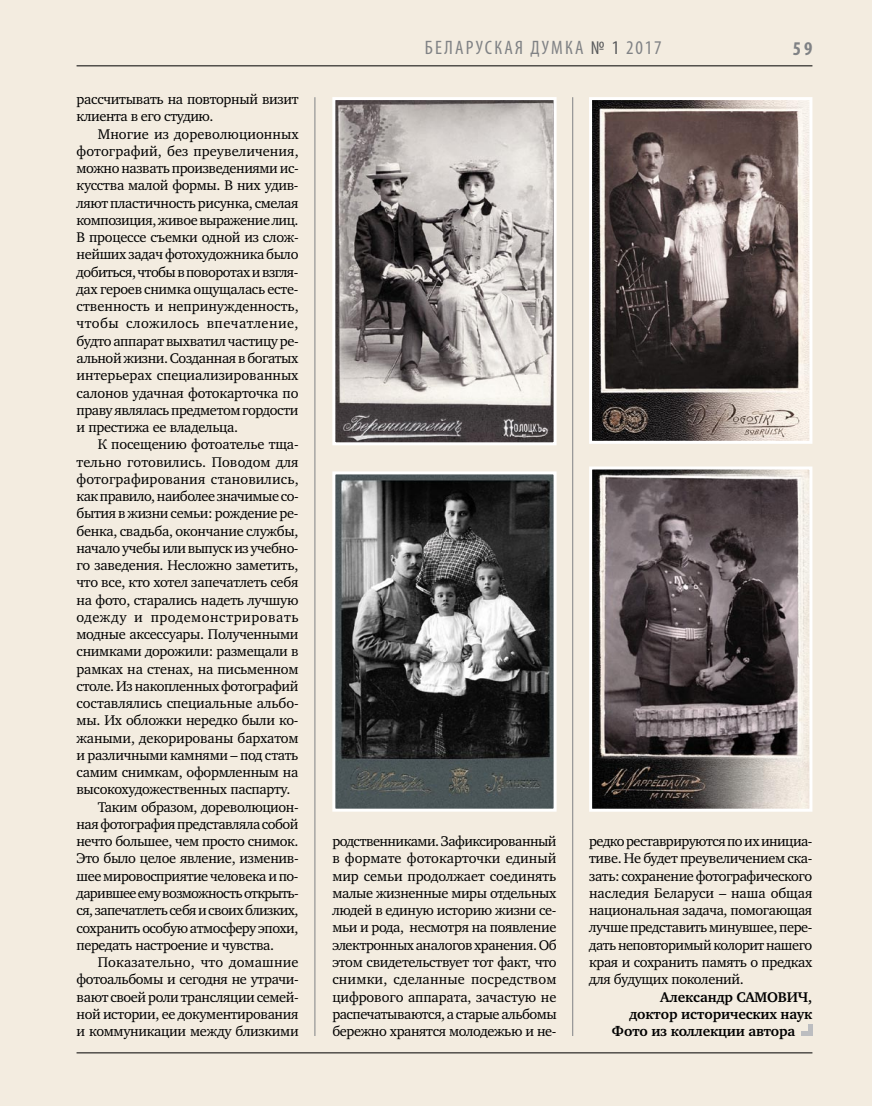
<style>
.page{position:relative;width:872px;height:1106px;background:#f3ece0}
.page>*{position:absolute;margin:0;border:0;box-sizing:border-box;transform-origin:0 0}
.t1{font:condensed 19.5px "Myriad Pro";letter-spacing:.11em;color:#808285}
.t2{font:700 condensed 19.5px "Myriad Pro";color:#808285}
.t3{font:14.4px/17.2px "Charter C";letter-spacing:-.02em;color:#000;text-align:justify}
.t4{font:700 14.4px "Charter C";letter-spacing:-.01em;color:#000}
.t5{font:14.4px "Charter C";letter-spacing:.005em;color:#000}
.t6{font:14.4px "Charter C";letter-spacing:-.04em;color:#000}
.t7{font:14.4px "Charter C";letter-spacing:-.045em;color:#000}
.t8{font:14.4px "Charter C";letter-spacing:.035em;color:#000}
.t9{font:14.4px "Charter C";letter-spacing:.01em;color:#000}
.s1{color:#58595b}
</style>
<div class="page">
<hr style="left:77px;top:65px;width:735px;height:1px;background:#000">
<hr style="left:77px;top:1052px;width:735px;height:1px;background:#000">
<img style="left:336px;top:101px;width:216px;height:340px">
<div style="left:332px;top:97px;width:224px;height:348px;border:3px solid #fff"></div>
<img style="left:336px;top:475px;width:216px;height:332px">
<div style="left:332px;top:471px;width:224px;height:340px;border:3px solid #fff"></div>
<img style="left:593px;top:101px;width:215px;height:339px">
<div style="left:589px;top:97px;width:223px;height:347px;border:3px solid #fff"></div>
<img style="left:593px;top:470px;width:215px;height:337px">
<div style="left:589px;top:466px;width:223px;height:345px;border:3px solid #fff"></div>
<hr style="left:572px;top:97px;width:1px;height:939px;background:#808285">
<hr style="left:315px;top:97px;width:1px;height:939px;background:#808285">
<hr style="left:808px;top:1024px;width:4px;height:12px;background:#bcbdc0">
<div style="left:800px;top:1031px;width:12px;height:5px;background:#bcbdc0"></div>
<p class="t3" style="left:77px;top:91px;width:223px">рассчитывать на повторный визит клиента в его студию.</p>
<p class="t3" style="left:77px;top:125px;width:224px;text-indent:21px">Многие из дореволюционных фотографий, без преувеличения, можно назвать произведениями ис&shy;кусства малой формы. В них удив&shy;ляют пластичность рисунка, смелая композиция, живое выражение лиц.<br>В процессе съемки одной из слож&shy;нейших задач фотохудожника было добиться, чтобы в поворотах и взгля&shy;дах героев снимка ощущалась есте&shy;ственность и непринужденность, чтобы сложилось впечатление, будто аппарат выхватил частицу ре&shy;альной жизни. Созданная в богатых интерьерах специализированных салонов удачная фотокарточка по праву являлась предметом гордости и престижа ее владельца.</p>
<p class="t3" style="left:98px;top:436px;width:202px">К посещению фотоателье тща-</p>
<p class="t5" style="left:77px;top:453px;width:224px">тельно готовились. Поводом для</p>
<p class="t5" style="left:77px;top:471px;width:224px">фотографирования становились,</p>
<p class="t3" style="left:77px;top:487px;width:223px">как правило, наиболее значимые со-</p>
<p class="t3" style="left:77px;top:505px;width:223px">бытия в жизни семьи: рождение ре-</p>
<p class="t3" style="left:77px;top:522px;width:223px">бенка, свадьба, окончание службы,</p>
<p class="t3" style="left:77px;top:539px;width:223px">начало учебы или выпуск из учебно-</p>
<p class="t3" style="left:77px;top:556px;width:223px">го заведения. Несложно заметить,</p>
<p class="t3" style="left:77px;top:574px;width:223px">что все, кто хотел запечатлеть себя</p>
<p class="t3" style="left:77px;top:591px;width:223px">на фото, старались надеть лучшую</p>
<p class="t8" style="left:77px;top:609px;width:223px">одежду и продемонстрировать</p>
<p class="t3" style="left:77px;top:625px;width:223px">модные аксессуары. Полученными</p>
<p class="t3" style="left:77px;top:643px;width:223px">снимками дорожили: размещали в</p>
<p class="t3" style="left:77px;top:660px;width:223px">рамках на стенах, на письменном</p>
<p class="t3" style="left:77px;top:677px;width:223px">столе. Из накопленных фотографий</p>
<p class="t3" style="left:77px;top:694px;width:223px">составлялись специальные альбо-</p>
<p class="t3" style="left:77px;top:712px;width:223px">мы. Их обложки нередко были ко-</p>
<p class="t3" style="left:77px;top:729px;width:224px">жаными, декорированы бархатом</p>
<p class="t3" style="left:77px;top:746px;width:223px">и различными камнями – под стать</p>
<p class="t3" style="left:77px;top:764px;width:223px">самим снимкам, оформленным на</p>
<p class="t3" style="left:77px;top:781px;width:216px">высокохудожественных паспарту.</p>
<p class="t3" style="left:98px;top:798px;width:202px">Таким образом, дореволюцион-</p>
<p class="t3" style="left:77px;top:815px;width:223px">ная фотография представляла собой</p>
<p class="t3" style="left:77px;top:833px;width:223px">нечто большее, чем просто снимок.</p>
<p class="t3" style="left:77px;top:850px;width:223px">Это было целое явление, изменив-</p>
<p class="t3" style="left:77px;top:867px;width:223px">шее мировосприятие человека и по-</p>
<p class="t7" style="left:77px;top:885px;width:224px">дарившее ему возможность открыть-</p>
<p class="t6" style="left:77px;top:902px;width:223px">ся, запечатлеть себя и своих близких,</p>
<p class="t3" style="left:77px;top:919px;width:223px">сохранить особую атмосферу эпохи,</p>
<p class="t3" style="left:77px;top:936px;width:199px">передать настроение и чувства.</p>
<p class="t9" style="left:98px;top:954px;width:202px">Показательно, что домашние</p>
<p class="t3" style="left:77px;top:971px;width:224px">фотоальбомы и сегодня не утрачи-</p>
<p class="t3" style="left:77px;top:988px;width:224px">вают своей роли трансляции семей-</p>
<p class="t3" style="left:77px;top:1005px;width:223px">ной истории, ее документирования</p>
<p class="t3" style="left:77px;top:1022px;width:224px">и коммуникации между близкими</p>
<h1 class="t1" style="left:425px;top:36px;width:238px">БЕЛАРУСКАЯ ДУМКА <span class="s1">№ 1</span> 2017</h1>
<h1 class="t2" style="left:793px;top:37px;width:21px">59</h1>
<p class="t3" style="left:332px;top:832px;width:226px">родственниками. Зафиксированный в формате фотокарточки единый мир семьи продолжает соединять малые жизненные миры отдельных людей в единую историю жизни се&shy;мьи и рода, несмотря на появление электронных аналогов хранения. Об этом свидетельствует тот факт, что снимки, сделанные посредством цифрового аппарата, зачастую не распечатываются, а старые альбомы бережно хранятся молодежью и не-</p>
<p class="t3" style="left:589px;top:832px;width:225px">редко реставрируются по их инициа&shy;тиве. Не будет преувеличением ска&shy;зать: сохранение фотографического наследия Беларуси – наша общая национальная задача, помогающая лучше представить минувшее, пере&shy;дать неповторимый колорит нашего края и сохранить память о предках для будущих поколений.</p>
<p class="t4" style="left:660px;top:988px;width:154px">Александр САМОВИЧ,</p>
<p class="t4" style="left:629px;top:1006px;width:184px">доктор исторических наук</p>
<p class="t4" style="left:612px;top:1023px;width:185px">Фото из коллекции автора</p>
</div>
